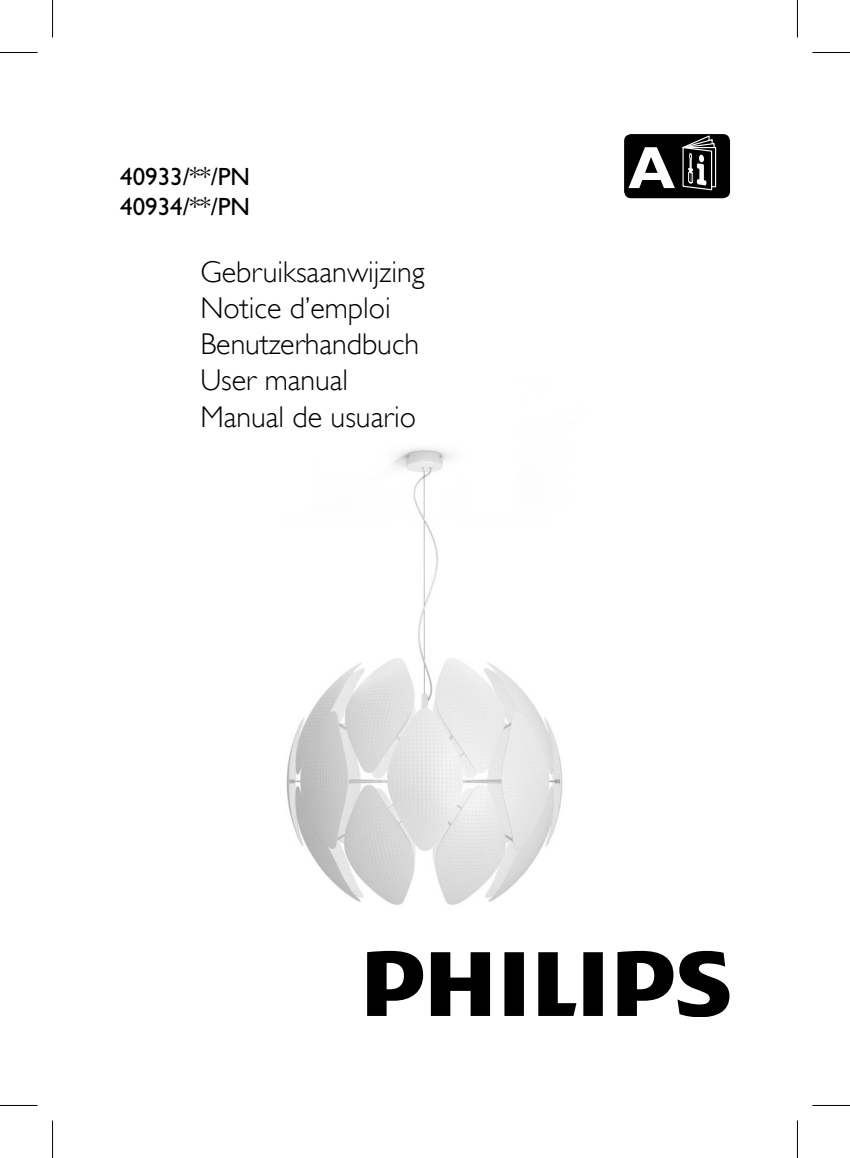
<style>
.page{position:relative;width:850px;height:1158px;background:#fff}
.page>*{position:absolute;margin:0;border:0;box-sizing:border-box;transform-origin:0 0}
.t1{font:700 60px "Gill Sans Std";color:#fff}
.t2{font:30px "Gill Sans Alt One WGL Light";color:#000}
.t3{font:25px "Gill Sans Std";color:#000}
</style>
<div class="page">
<img style="left:286px;top:448px;width:277px;height:457px">
<svg style="left:367px;top:950px;width:362px;height:66px"></svg>
<svg style="left:624px;top:134px;width:105px;height:64px"></svg>
<hr style="left:0;top:52px;width:38px;height:1px;background:#000">
<hr style="left:812px;top:52px;width:37px;height:1px;background:#000">
<hr style="left:0;top:1104px;width:38px;height:1px;background:#000">
<hr style="left:812px;top:1104px;width:37px;height:1px;background:#000">
<hr style="left:52px;top:0;width:1px;height:38px;background:#000">
<hr style="left:52px;top:1120px;width:1px;height:37px;background:#000">
<hr style="left:796px;top:0;width:1px;height:38px;background:#000">
<hr style="left:796px;top:1120px;width:1px;height:37px;background:#000">
<p class="t3" style="left:120px;top:162px;width:131px">40933/**/PN</p>
<p class="t3" style="left:120px;top:192px;width:131px">40934/**/PN</p>
<p class="t2" style="left:200px;top:253px;width:226px">Gebruiksaanwijzing</p>
<p class="t2" style="left:200px;top:289px;width:192px">Notice d’emploi</p>
<p class="t2" style="left:200px;top:325px;width:220px">Benutzerhandbuch</p>
<p class="t2" style="left:200px;top:361px;width:149px">User manual</p>
<p class="t2" style="left:200px;top:397px;width:217px">Manual de usuario</p>
<p class="t1" style="left:628px;top:132px;width:48px">A</p>
</div>
